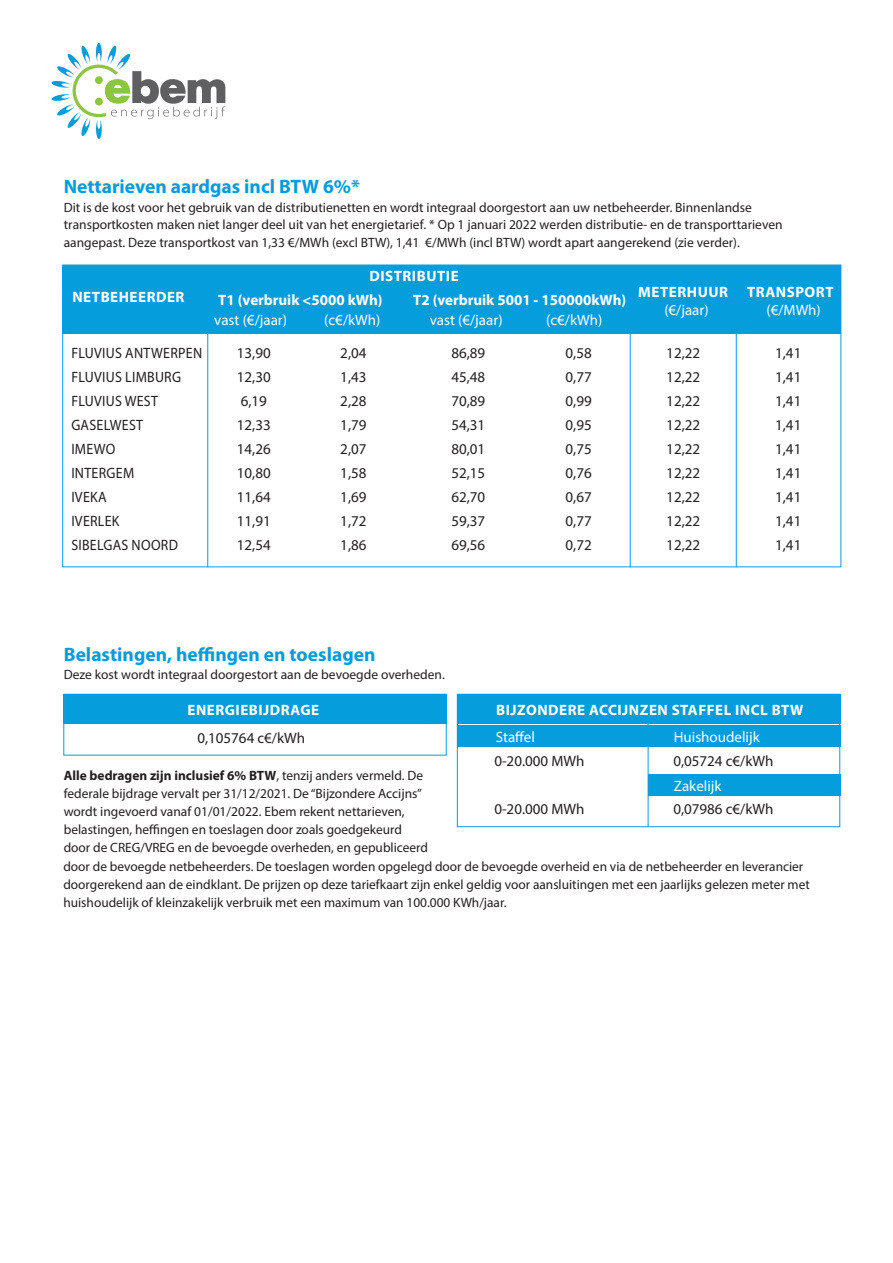
<style>
.page{position:relative;width:893px;height:1263px;background:#fff}
.page>*{position:absolute;margin:0;border:0;box-sizing:border-box;transform-origin:0 0}
.t1{font:700 19.5px "Myriad Pro";color:#069ddc}
.t2{font:15px "Myriad Pro";color:#231f20}
.t3{font:700 15px "Myriad Pro";letter-spacing:.035em;color:#fff}
.t4{font:15px "Myriad Pro";color:#fff}
.t5{font:15px "Myriad Pro";letter-spacing:.02em;color:#231f20;scale:.93 1}
.t6{font:700 15px "Myriad Pro";color:#fff}
.t7{font:15px "Myriad Pro";color:#231f20;scale:.93 1}
.t8{font:13.5px/18px "Myriad Pro";color:#231f20}
.s1{font-weight:700}
</style>
<div class="page">
<svg style="left:52px;top:43px;width:173px;height:96px"></svg>
<div style="left:95px;top:76px;width:8px;height:8px;background:#8bc63e;border-radius:50%"></div>
<div style="left:95px;top:98px;width:8px;height:7px;background:#8bc63e;border-radius:50%"></div>
<div style="left:457px;top:694px;width:383px;height:133px;border:1px solid #069ddc"></div>
<div style="left:64px;top:694px;width:383px;height:30px;background:#069ddc"></div>
<div style="left:457px;top:694px;width:383px;height:30px;background:#069ddc"></div>
<div style="left:63px;top:265px;width:778px;height:68px;background:#069ddc"></div>
<hr style="left:207px;top:277px;width:1px;height:290px;background:#069ddc">
<hr style="left:630px;top:277px;width:1px;height:290px;background:#069ddc">
<hr style="left:736px;top:277px;width:1px;height:290px;background:#069ddc">
<div style="left:648px;top:725px;width:192px;height:21px;background:#069ddc"></div>
<div style="left:458px;top:725px;width:192px;height:21px;background:#069ddc"></div>
<div style="left:648px;top:774px;width:192px;height:22px;background:#069ddc"></div>
<hr style="left:648px;top:722px;width:1px;height:105px;background:#069ddc">
<p class="t1" style="left:64px;top:174px;width:298px">Nettarieven aardgas incl BTW 6%*</p>
<p class="t8" style="left:64px;top:199px;width:720px;line-height:17.2px">Dit is de kost voor het gebruik van de distributienetten en wordt integraal doorgestort aan uw netbeheerder. Binnenlandse transportkosten maken niet langer deel uit van het energietarief. * Op 1 januari 2022 werden distributie- en de transporttarieven aangepast. Deze transportkost van 1,33 €/MWh (excl BTW), 1,41 €/MWh (incl BTW) wordt apart aangerekend (zie verder).</p>
<p class="t3" style="left:72px;top:288px;width:114px">NETBEHEERDER</p>
<p class="t5" style="left:71px;top:344px;width:142px">FLUVIUS ANTWERPEN</p>
<p class="t5" style="left:71px;top:368px;width:120px">FLUVIUS LIMBURG</p>
<p class="t5" style="left:71px;top:392px;width:95px">FLUVIUS WEST</p>
<p class="t5" style="left:71px;top:416px;width:79px">GASELWEST</p>
<p class="t7" style="left:71px;top:440px;width:49px">IMEWO</p>
<p class="t5" style="left:71px;top:464px;width:69px">INTERGEM</p>
<p class="t7" style="left:71px;top:488px;width:39px">IVEKA</p>
<p class="t5" style="left:71px;top:512px;width:53px">IVERLEK</p>
<p class="t5" style="left:71px;top:536px;width:116px">SIBELGAS NOORD</p>
<p class="t3" style="left:369px;top:266px;width:91px">DISTRIBUTIE</p>
<p class="t6" style="left:218px;top:290px;width:166px">T1 (verbruik &lt;5000 kWh)</p>
<p class="t4" style="left:214px;top:311px;width:74px">vast (€/jaar)</p>
<p class="t4" style="left:430px;top:311px;width:74px">vast (€/jaar)</p>
<p class="t6" style="left:413px;top:290px;width:214px">T2 (verbruik 5001 - 150000kWh)</p>
<p class="t4" style="left:324px;top:311px;width:58px">(c€/kWh)</p>
<p class="t4" style="left:546px;top:311px;width:58px">(c€/kWh)</p>
<p class="t2" style="left:237px;top:344px;width:35px">13,90</p>
<p class="t2" style="left:237px;top:368px;width:35px">12,30</p>
<p class="t2" style="left:241px;top:392px;width:28px">6,19</p>
<p class="t2" style="left:237px;top:416px;width:35px">12,33</p>
<p class="t2" style="left:237px;top:440px;width:35px">14,26</p>
<p class="t2" style="left:237px;top:464px;width:35px">10,80</p>
<p class="t2" style="left:237px;top:488px;width:35px">11,64</p>
<p class="t2" style="left:237px;top:512px;width:35px">11,91</p>
<p class="t2" style="left:237px;top:536px;width:35px">12,54</p>
<p class="t2" style="left:340px;top:344px;width:28px">2,04</p>
<p class="t2" style="left:340px;top:368px;width:28px">1,43</p>
<p class="t2" style="left:340px;top:392px;width:28px">2,28</p>
<p class="t2" style="left:340px;top:416px;width:28px">1,79</p>
<p class="t2" style="left:340px;top:440px;width:28px">2,07</p>
<p class="t2" style="left:340px;top:464px;width:28px">1,58</p>
<p class="t2" style="left:340px;top:488px;width:28px">1,69</p>
<p class="t2" style="left:340px;top:512px;width:28px">1,72</p>
<p class="t2" style="left:340px;top:536px;width:28px">1,86</p>
<p class="t2" style="left:451px;top:344px;width:35px">86,89</p>
<p class="t2" style="left:451px;top:368px;width:35px">45,48</p>
<p class="t2" style="left:451px;top:392px;width:35px">70,89</p>
<p class="t2" style="left:451px;top:416px;width:35px">54,31</p>
<p class="t2" style="left:451px;top:440px;width:35px">80,01</p>
<p class="t2" style="left:451px;top:464px;width:35px">52,15</p>
<p class="t2" style="left:451px;top:488px;width:35px">62,70</p>
<p class="t2" style="left:451px;top:512px;width:35px">59,37</p>
<p class="t2" style="left:451px;top:536px;width:35px">69,56</p>
<p class="t2" style="left:566px;top:344px;width:28px">0,58</p>
<p class="t2" style="left:566px;top:368px;width:28px">0,77</p>
<p class="t2" style="left:566px;top:392px;width:28px">0,99</p>
<p class="t2" style="left:566px;top:416px;width:28px">0,95</p>
<p class="t2" style="left:566px;top:440px;width:28px">0,75</p>
<p class="t2" style="left:566px;top:464px;width:28px">0,76</p>
<p class="t2" style="left:566px;top:488px;width:28px">0,67</p>
<p class="t2" style="left:566px;top:512px;width:28px">0,77</p>
<p class="t2" style="left:566px;top:536px;width:28px">0,72</p>
<p class="t3" style="left:638px;top:282px;width:91px">METERHUUR</p>
<p class="t3" style="left:747px;top:282px;width:88px">TRANSPORT</p>
<p class="t4" style="left:664px;top:300px;width:46px">(€/jaar)</p>
<p class="t4" style="left:766px;top:300px;width:56px">(€/MWh)</p>
<p class="t2" style="left:666px;top:344px;width:35px">12,22</p>
<p class="t2" style="left:666px;top:368px;width:35px">12,22</p>
<p class="t2" style="left:666px;top:392px;width:35px">12,22</p>
<p class="t2" style="left:666px;top:416px;width:35px">12,22</p>
<p class="t2" style="left:666px;top:440px;width:35px">12,22</p>
<p class="t2" style="left:666px;top:464px;width:35px">12,22</p>
<p class="t2" style="left:666px;top:488px;width:35px">12,22</p>
<p class="t2" style="left:666px;top:512px;width:35px">12,22</p>
<p class="t2" style="left:666px;top:536px;width:35px">12,22</p>
<p class="t2" style="left:775px;top:344px;width:28px">1,41</p>
<p class="t2" style="left:775px;top:368px;width:28px">1,41</p>
<p class="t2" style="left:775px;top:392px;width:28px">1,41</p>
<p class="t2" style="left:775px;top:416px;width:28px">1,41</p>
<p class="t2" style="left:775px;top:440px;width:28px">1,41</p>
<p class="t2" style="left:775px;top:464px;width:28px">1,41</p>
<p class="t2" style="left:775px;top:488px;width:28px">1,41</p>
<p class="t2" style="left:775px;top:512px;width:28px">1,41</p>
<p class="t2" style="left:775px;top:536px;width:28px">1,41</p>
<p class="t1" style="left:64px;top:642px;width:313px">Belastingen, heffingen en toeslagen</p>
<p class="t8" style="left:64px;top:665px;width:383px">Deze kost wordt integraal doorgestort aan de bevoegde overheden.</p>
<p class="t3" style="left:187px;top:700px;width:133px">ENERGIEBIJDRAGE</p>
<p class="t3" style="left:496px;top:700px;width:309px">BIJZONDERE ACCIJNZEN STAFFEL INCL BTW</p>
<p class="t2" style="left:197px;top:729px;width:109px">0,105764 c€/kWh</p>
<p class="t8" style="left:64px;top:766px;width:366px"><span class="s1">Alle bedragen zijn inclusief 6% BTW</span>, tenzij anders vermeld. De federale bijdrage vervalt per 31/12/2021. De “Bijzondere Accijns” wordt ingevoerd vanaf 01/01/2022. Ebem rekent nettarieven, belastingen, heffingen en toeslagen door zoals goedgekeurd door de CREG/VREG en de bevoegde overheden, en gepubliceerd</p>
<p class="t4" style="left:496px;top:727px;width:41px">Staffel</p>
<p class="t4" style="left:674px;top:727px;width:88px">Huishoudelijk</p>
<p class="t4" style="left:674px;top:776px;width:49px">Zakelijk</p>
<p class="t2" style="left:494px;top:751px;width:92px">0-20.000 MWh</p>
<p class="t2" style="left:494px;top:799px;width:92px">0-20.000 MWh</p>
<p class="t2" style="left:673px;top:751px;width:101px">0,05724 c€/kWh</p>
<p class="t2" style="left:673px;top:799px;width:101px">0,07986 c€/kWh</p>
<p class="t8" style="left:63px;top:857px;width:748px">door de bevoegde netbeheerders. De toeslagen worden opgelegd door de bevoegde overheid en via de netbeheerder en leverancier doorgerekend aan de eindklant. De prijzen op deze tariefkaart zijn enkel geldig voor aansluitingen met een jaarlijks gelezen meter met huishoudelijk of kleinzakelijk verbruik met een maximum van 100.000 KWh/jaar.</p>
</div>
